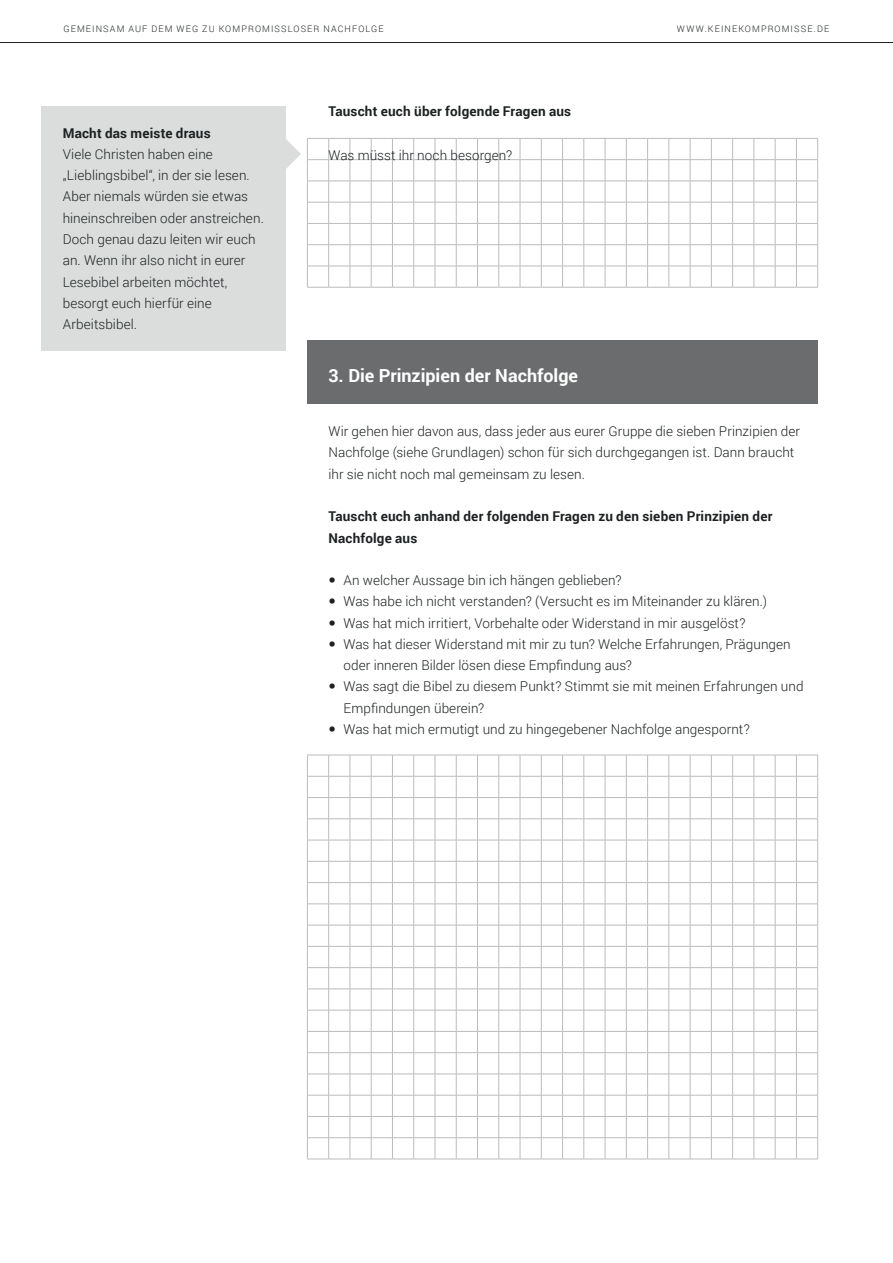
<style>
.page{position:relative;width:893px;height:1263px;background:#fff}
.page>*{position:absolute;margin:0;border:0;box-sizing:border-box;transform-origin:0 0}
.t1{font:700 18px "Roboto";color:#fff}
.t2{font:300 13.5px/21.3px "Roboto";letter-spacing:.005em;color:#1d2122}
.t3{font:700 13.5px/21.3px "Roboto";letter-spacing:.01em;color:#1d2122}
.t4{font:300 9px "Roboto";letter-spacing:.125em;color:#1d2122}
</style>
<div class="page">
<hr style="left:0;top:42px;width:893px;height:1px;background:#1d2122">
<svg style="left:307px;top:138px;width:511px;height:150px"></svg>
<svg style="left:307px;top:755px;width:511px;height:405px"></svg>
<div style="left:41px;top:106px;width:245px;height:245px;background:#dbdddc"></div>
<svg style="left:286px;top:139px;width:15px;height:30px"></svg>
<div style="left:307px;top:340px;width:511px;height:64px;background:#6a6c6d"></div>
<p class="t4" style="left:64px;top:23px;width:321px">GEMEINSAM AUF DEM WEG ZU KOMPROMISSLOSER NACHFOLGE</p>
<p class="t4" style="left:677px;top:23px;width:154px">WWW.KEINEKOMPROMISSE.DE</p>
<p class="t3" style="left:63px;top:122px;width:149px">Macht das meiste draus</p>
<p class="t2" style="left:63px;top:143px;width:203px">Viele Christen haben eine „Lieblingsbibel“, in der sie lesen.<br>Aber niemals würden sie etwas hineinschreiben oder anstreichen.<br>Doch genau dazu leiten wir euch an. Wenn ihr also nicht in eurer<br>Lesebibel arbeiten möchtet, besorgt euch hierfür eine<br>Arbeitsbibel.</p>
<p class="t3" style="left:328px;top:100px;width:244px">Tauscht euch über folgende Fragen aus</p>
<p class="t2" style="left:328px;top:144px;width:185px">Was müsst ihr noch besorgen?</p>
<h1 class="t1" style="left:328px;top:363px;width:251px">3. Die Prinzipien der Nachfolge</h1>
<p class="t2" style="left:328px;top:420px;width:473px">Wir gehen hier davon aus, dass jeder aus eurer Gruppe die sieben Prinzipien der<br>Nachfolge (siehe Grundlagen) schon für sich durchgegangen ist. Dann braucht ihr sie nicht noch mal gemeinsam zu lesen.</p>
<p class="t3" style="left:328px;top:505px;width:445px">Tauscht euch anhand der folgenden Fragen zu den sieben Prinzipien der<br>Nachfolge aus</p>
<p class="t2" style="left:343px;top:569px;width:462px">An welcher Aussage bin ich hängen geblieben?<br>Was habe ich nicht verstanden? (Versucht es im Miteinander zu klären.)<br>Was hat mich irritiert, Vorbehalte oder Widerstand in mir ausgelöst?<br>Was hat dieser Widerstand mit mir zu tun? Welche Erfahrungen, Prägungen oder inneren Bilder lösen diese Empfindung aus?<br>Was sagt die Bibel zu diesem Punkt? Stimmt sie mit meinen Erfahrungen und Empfindungen überein?<br>Was hat mich ermutigt und zu hingegebener Nachfolge angespornt?</p>
</div>
